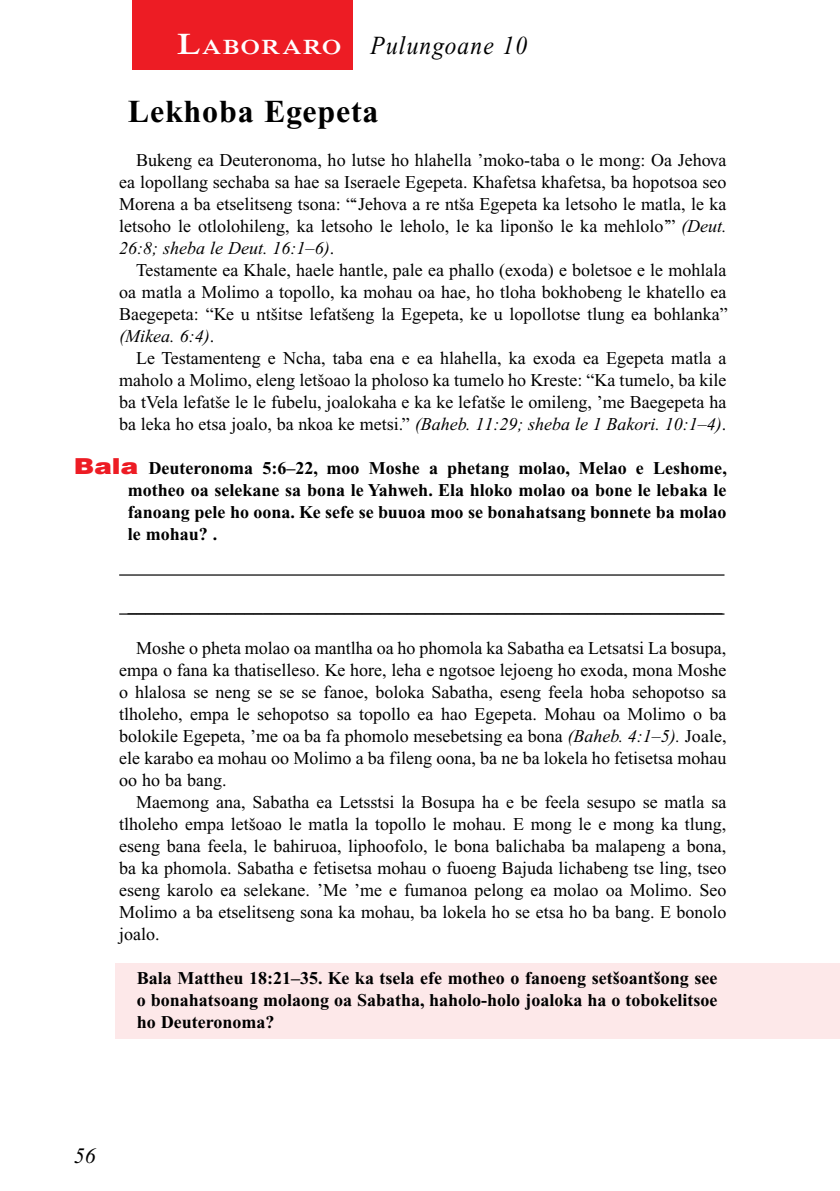
<style>
.page{position:relative;width:840px;height:1191px;background:#fff}
.page>*{position:absolute;margin:0;border:0;box-sizing:border-box;transform-origin:0 0}
.t1{font:700 32px "Times New Roman PS Std";letter-spacing:.025em;color:#000}
.t2{font:italic 26px "Times New Roman PS Std";letter-spacing:.05em;color:#000;scale:.9 1}
.t3{font:italic 22px "Times New Roman PS Std";color:#000}
.t4{font:600 21px "Times NRMT Std";letter-spacing:.07em;color:#fff;scale:1.1 1}
.t5{font:18px/22px "Times New Roman PS Std";color:#000;text-align:justify}
.t6{font:700 18px/22px "Times New Roman PS Std";color:#000;text-align:justify}
.s1{font-size:30px}
.s2{font-style:italic}
.s3{font-family:"Helvetica LT Std";font-weight:900;font-size:22px;color:#ed1c24}
</style>
<div class="page">
<div style="left:133px;top:0;width:220px;height:69px;background:#ed1c24"></div>
<div style="left:115px;top:963px;width:724px;height:76px;background:#fde8e9"></div>
<hr style="left:119px;top:574px;width:605px;height:1px;background:#000">
<hr style="left:119px;top:613px;width:605px;height:1px;background:#000">
<p class="t4" style="left:177px;top:35px;width:151px"><span class="s1">L</span>ABORARO</p>
<h2 class="t2" style="left:370px;top:32px;width:175px">Pulungoane 10</h2>
<h1 class="t1" style="left:128px;top:93px;width:252px">Lekhoba Egepeta</h1>
<p class="t5" style="left:119px;top:149px;width:608px;text-indent:17px">Bukeng ea Deuteronoma, ho lutse ho hlahella ’moko-taba o le mong: Oa Jehova ea lopollang sechaba sa hae sa Iseraele Egepeta. Khafetsa khafetsa, ba hopotsoa seo Morena a ba etselitseng tsona: “‘Jehova a re ntša Egepeta ka letsoho le matla, le ka letsoho le otlolohileng, ka letsoho le leholo, le ka liponšo le ka mehlolo’” <span class="s2">(Deut.<br>26:8; sheba le Deut. 16:1–6)</span>.</p>
<p class="t5" style="left:119px;top:259px;width:610px;text-indent:17px">Testamente ea Khale, haele hantle, pale ea phallo (exoda) e boletsoe e le mohlala oa matla a Molimo a topollo, ka mohau oa hae, ho tloha bokhobeng le khatello ea Baegepeta: “Ke u ntšitse lefatšeng la Egepeta, ke u lopollotse tlung ea bohlanka” <span class="s2">(Mikea. 6:4)</span>.</p>
<p class="t5" style="left:119px;top:347px;width:608px;text-indent:17px">Le Testamenteng e Ncha, taba ena e ea hlahella, ka exoda ea Egepeta matla a maholo a Molimo, eleng letšoao la pholoso ka tumelo ho Kreste: “Ka tumelo, ba kile ba tVela lefatše le le fubelu, joalokaha e ka ke lefatše le omileng, ’me Baegepeta ha ba leka ho etsa joalo, ba nkoa ke metsi.” <span class="s2">(Baheb. 11:29; sheba le 1 Bakori. 10:1–4)</span>.</p>
<p class="t6" style="left:128px;top:457px;width:600px;text-indent:-54px"><span class="s3">Bala</span> Deuteronoma 5:6–22, moo Moshe a phetang molao, Melao e Leshome, motheo oa selekane sa bona le Yahweh. Ela hloko molao oa bone le lebaka le fanoang pele ho oona. Ke sefe se buuoa moo se bonahatsang bonnete ba molao le mohau? .</p>
<p class="t5" style="left:128px;top:595px;width:595px">__________________________________________________________________</p>
<p class="t5" style="left:119px;top:637px;width:608px;text-indent:17px">Moshe o pheta molao oa mantlha oa ho phomola ka Sabatha ea Letsatsi La bosupa, empa o fana ka thatiselleso. Ke hore, leha e ngotsoe lejoeng ho exoda, mona Moshe o hlalosa se neng se se se fanoe, boloka Sabatha, eseng feela hoba sehopotso sa tlholeho, empa le sehopotso sa topollo ea hao Egepeta. Mohau oa Molimo o ba bolokile Egepeta, ’me oa ba fa phomolo mesebetsing ea bona <span class="s2">(Baheb. 4:1–5).</span> Joale, ele karabo ea mohau oo Molimo a ba fileng oona, ba ne ba lokela ho fetisetsa mohau oo ho ba bang.</p>
<p class="t5" style="left:119px;top:791px;width:608px;text-indent:17px">Maemong ana, Sabatha ea Letsstsi la Bosupa ha e be feela sesupo se matla sa tlholeho empa letšoao le matla la topollo le mohau. E mong le e mong ka tlung, eseng bana feela, le bahiruoa, liphoofolo, le bona balichaba ba malapeng a bona, ba ka phomola. Sabatha e fetisetsa mohau o fuoeng Bajuda lichabeng tse ling, tseo eseng karolo ea selekane. ’Me ’me e fumanoa pelong ea molao oa Molimo. Seo Molimo a ba etselitseng sona ka mohau, ba lokela ho se etsa ho ba bang. E bonolo joalo.</p>
<p class="t6" style="left:137px;top:967px;width:582px">Bala Mattheu 18:21–35. Ke ka tsela efe motheo o fanoeng setšoantšong see o bonahatsoang molaong oa Sabatha, haholo-holo joaloka ha o tobokelitsoe ho Deuteronoma?</p>
<p class="t3" style="left:74px;top:1144px;width:23px">56</p>
</div>
